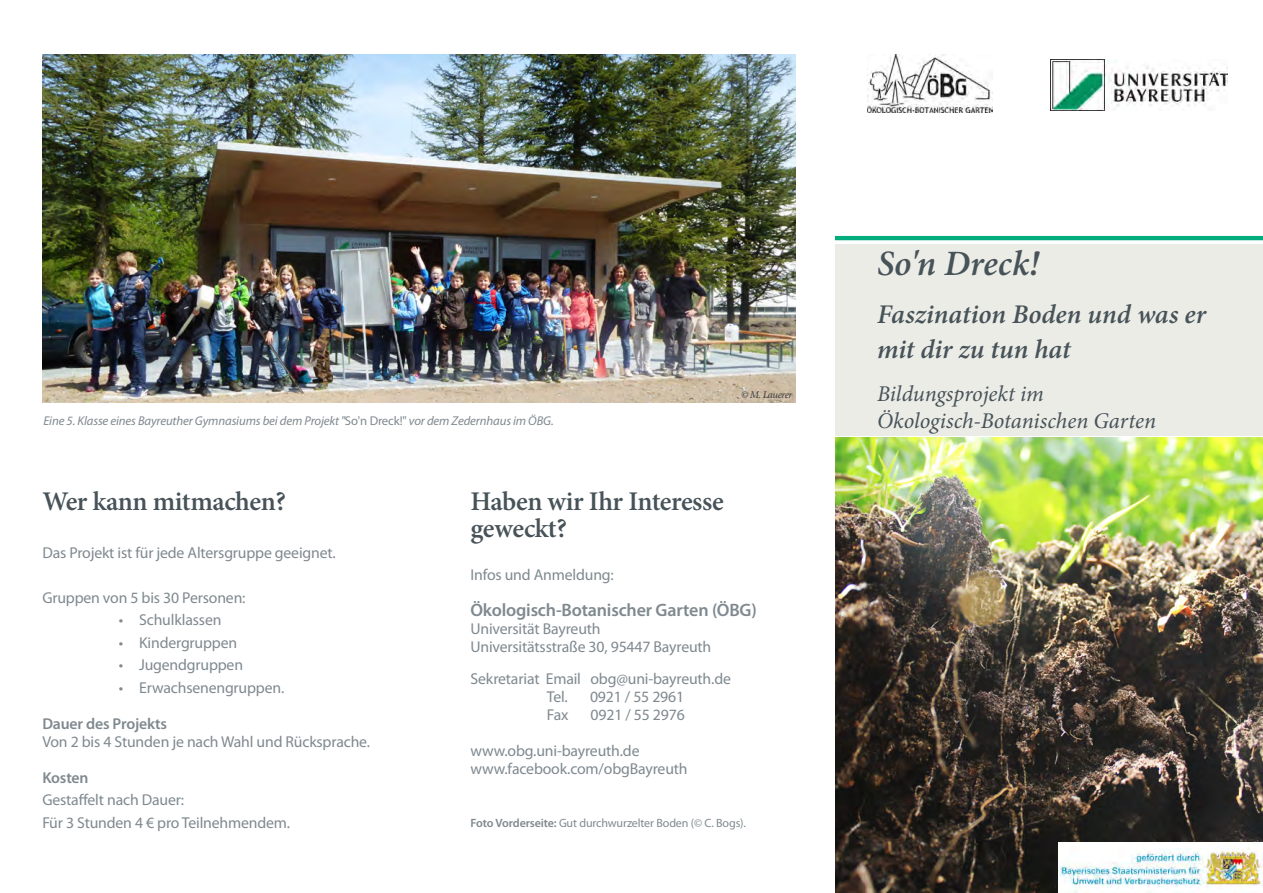
<style>
.page{position:relative;width:1263px;height:893px;background:#fff}
.page>*{position:absolute;margin:0;border:0;box-sizing:border-box;transform-origin:0 0}
.t1{font:italic 600 35.7px "Minion Pro";color:#475359}
.t2{font:600 27px/27px "Minion Pro";letter-spacing:-.02em;color:#475359}
.t3{font:italic 600 27px/35.7px "Minion Pro";color:#475359}
.t4{font:italic 22.5px/26.7px "Minion Pro";letter-spacing:-.005em;color:#475359}
.t5{font:600 18px "Myriad Pro";letter-spacing:-.01em;color:#7f898f}
.t6{font:15.75px/18px "Myriad Pro";letter-spacing:-.01em;color:#7f898f}
.t7{font:600 15.75px "Myriad Pro";letter-spacing:-.01em;color:#7f898f}
.t8{font:italic 12.75px "Myriad Pro";letter-spacing:-.01em;color:#7f898f}
.t9{font:12px "Myriad Pro";letter-spacing:-.01em;color:#7f898f}
.t10{font:italic 10.5px "Minion Pro";letter-spacing:-.04em;color:#3d3d3f}
.s1{font-style:normal}
.s2{font-weight:600}
</style>
<div class="page">
<div style="left:836px;top:244px;width:427px;height:192px;background:#ecece7"></div>
<img style="left:867px;top:55px;width:125px;height:57px">
<hr style="left:835px;top:236px;width:428px;height:4px;background:#00ac7c">
<img style="left:1050px;top:59px;width:177px;height:51px">
<img style="left:836px;top:437px;width:427px;height:456px">
<img style="left:42px;top:55px;width:753px;height:347px">
<img style="left:1058px;top:842px;width:205px;height:51px">
<p class="t8" style="left:43px;top:413px;width:512px">Eine 5. Klasse eines Bayreuther Gymnasiums bei dem Projekt "<span class="s1">So'n Dreck!"</span> vor dem Zedernhaus im ÖBG.</p>
<p class="t10" style="left:741px;top:387px;width:53px">© M. Lauerer</p>
<h2 class="t2" style="left:42px;top:487px;width:245px">Wer kann mitmachen?</h2>
<p class="t6" style="left:42px;top:543px;width:295px">Das Projekt ist für jede Altersgruppe geeignet.</p>
<p class="t6" style="left:42px;top:588px;width:205px">Gruppen von 5 bis 30 Personen:</p>
<p class="t6" style="left:119px;top:611px;width:104px">• Schulklassen</p>
<p class="t6" style="left:119px;top:633px;width:120px">• Kindergruppen</p>
<p class="t6" style="left:119px;top:656px;width:126px">• Jugendgruppen</p>
<p class="t6" style="left:119px;top:678px;width:167px">• Erwachsenengruppen.</p>
<p class="t7" style="left:42px;top:713px;width:126px">Dauer des Projekts</p>
<p class="t6" style="left:42px;top:732px;width:329px">Von 2 bis 4 Stunden je nach Wahl und Rücksprache.</p>
<p class="t7" style="left:42px;top:767px;width:48px">Kosten</p>
<p class="t6" style="left:42px;top:788px;width:249px;line-height:22.5px">Gestaffelt nach Dauer:<br>Für 3 Stunden 4 € pro Teilnehmendem.</p>
<h2 class="t2" style="left:470px;top:487px;width:255px">Haben wir Ihr Interesse geweckt?</h2>
<p class="t6" style="left:470px;top:566px;width:145px">Infos und Anmeldung:</p>
<p class="t5" style="left:470px;top:599px;width:288px">Ökologisch-Botanischer Garten (ÖBG)</p>
<p class="t6" style="left:470px;top:620px;width:242px">Universität Bayreuth<br>Universitätsstraße 30, 95447 Bayreuth</p>
<p class="t6" style="left:547px;top:669px;width:185px;text-indent:-77px">Sekretariat Email obg@uni-bayreuth.de<br>Tel.</p>
<p class="t6" style="left:590px;top:687px;width:96px">0921 / 55 2961</p>
<p class="t6" style="left:547px;top:705px;width:23px">Fax</p>
<p class="t6" style="left:591px;top:705px;width:96px">0921 / 55 2976</p>
<p class="t6" style="left:470px;top:741px;width:219px">www.obg.uni-bayreuth.de www.facebook.com/obgBayreuth</p>
<p class="t9" style="left:471px;top:816px;width:277px"><span class="s2">Foto Vorderseite:</span> Gut durchwurzelter Boden (© C. Bogs).</p>
<h1 class="t1" style="left:877px;top:239px;width:163px">So'n Dreck!</h1>
<h2 class="t3" style="left:877px;top:296px;width:331px">Faszination Boden und was er mit dir zu tun hat</h2>
<h3 class="t4" style="left:877px;top:381px;width:281px">Bildungsprojekt im<br>Ökologisch-Botanischen Garten</h3>
</div>
